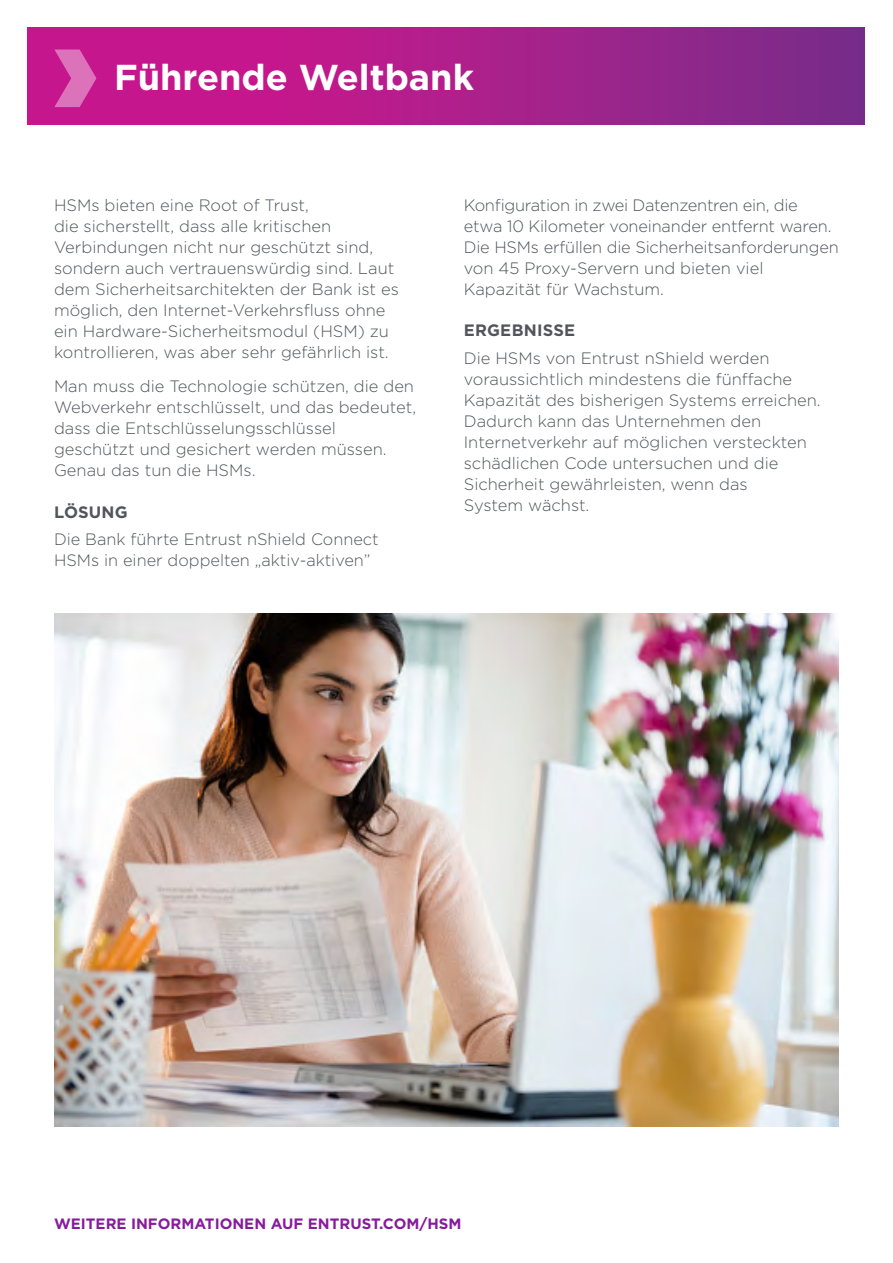
<style>
.page{position:relative;width:893px;height:1263px;background:#fff}
.page>*{position:absolute;margin:0;border:0;box-sizing:border-box;transform-origin:0 0}
.Company_Name{font:700 36px "Gotham";color:#fff}
.Body_copy{font:300 16.5px/21px "Gotham";color:#52555b}
.header_1{font:700 16.5px "Gotham";letter-spacing:.01em;color:#52555b}
.CTA_URL_front{font:700 15px "Gotham";color:#881b9c}
</style>
<div class="page">
<img style="left:54px;top:613px;width:785px;height:513px">
<svg style="left:27px;top:27px;width:838px;height:98px"></svg>
<svg style="left:54px;top:50px;width:42px;height:57px"></svg>
<p class="Company_Name" style="left:114px;top:54px;width:361px">Führende Weltbank</p>
<p class="Body_copy" style="left:54px;top:194px;width:346px">HSMs bieten eine Root of Trust,<br>die sicherstellt, dass alle kritischen Verbindungen nicht nur geschützt sind, sondern auch vertrauenswürdig sind. Laut dem Sicherheitsarchitekten der Bank ist es möglich, den Internet-Verkehrsfluss ohne ein Hardware-Sicherheitsmodul (HSM) zu kontrollieren, was aber sehr gefährlich ist.</p>
<p class="Body_copy" style="left:54px;top:376px;width:364px">Man muss die Technologie schützen, die den Webverkehr entschlüsselt, und das bedeutet, dass die Entschlüsselungsschlüssel geschützt und gesichert werden müssen.<br>Genau das tun die HSMs.</p>
<p class="header_1" style="left:54px;top:501px;width:75px">LÖSUNG</p>
<p class="Body_copy" style="left:54px;top:529px;width:326px">Die Bank führte Entrust nShield Connect<br>HSMs in einer doppelten „aktiv-aktiven”</p>
<p class="Body_copy" style="left:464px;top:194px;width:377px">Konfiguration in zwei Datenzentren ein, die etwa 10 Kilometer voneinander entfernt waren.<br>Die HSMs erfüllen die Sicherheitsanforderungen von 45 Proxy-Servern und bieten viel Kapazität für Wachstum.</p>
<p class="header_1" style="left:464px;top:319px;width:113px">ERGEBNISSE</p>
<p class="Body_copy" style="left:464px;top:347px;width:358px">Die HSMs von Entrust nShield werden voraussichtlich mindestens die fünffache Kapazität des bisherigen Systems erreichen.<br>Dadurch kann das Unternehmen den Internetverkehr auf möglichen versteckten schädlichen Code untersuchen und die Sicherheit gewährleisten, wenn das<br>System wächst.</p>
<p class="CTA_URL_front" style="left:54px;top:1214px;width:409px">WEITERE INFORMATIONEN AUF ENTRUST.COM/HSM</p>
</div>
